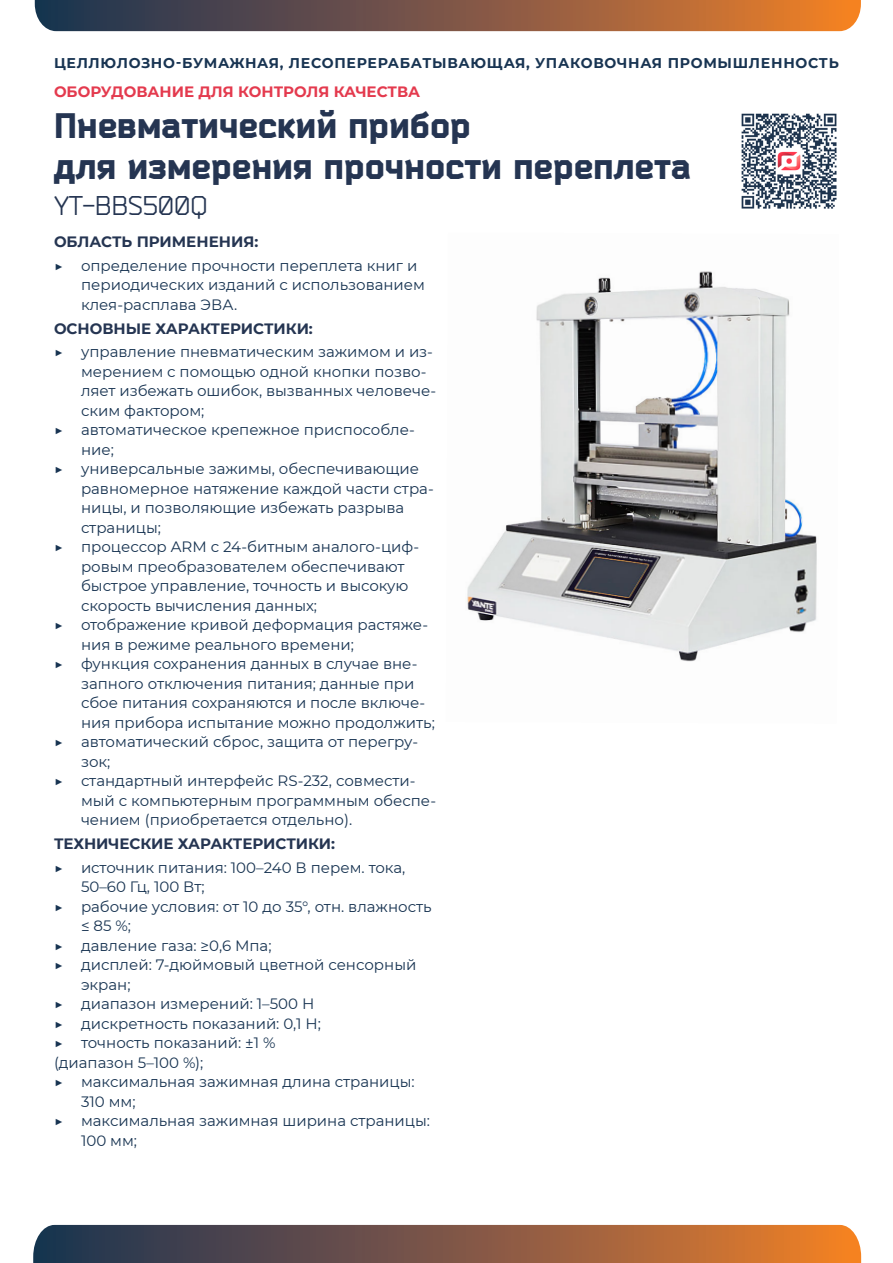
<style>
.page{position:relative;width:893px;height:1263px;background:#fff}
.page>*{position:absolute;margin:0;border:0;box-sizing:border-box;transform-origin:0 0}
.Paragraph_Style_4{font:900 34.5px "Bender";color:#253552}
.Paragraph_Style_5{font:27px "Bender";color:#253552}
.Paragraph_Style_6{font:15px/19.5px "Montserrat";color:#183452}
.Paragraph_Style_6-2{font:700 15px "Montserrat";color:#253552}
.t1{font:700 15px "Montserrat";color:#e43a4e}
.t2{font:700 14.1px "Montserrat";letter-spacing:.05em;color:#183452}
</style>
<div class="page">
<svg style="left:33px;top:1225px;width:828px;height:38px;background:#825944"></svg>
<svg style="left:35px;top:0;width:826px;height:31px;background:#825944"></svg>
<img style="left:741px;top:113px;width:96px;height:96px">
<img style="left:467px;top:271px;width:350px;height:391px">
<p class="t2" style="left:54px;top:52px;width:786px">ЦЕЛЛЮЛОЗНО-БУМАЖНАЯ, ЛЕСОПЕРЕРАБАТЫВАЮЩАЯ, УПАКОВОЧНАЯ ПРОМЫШЛЕННОСТЬ</p>
<p class="t1" style="left:54px;top:81px;width:368px">ОБОРУДОВАНИЕ ДЛЯ КОНТРОЛЯ КАЧЕСТВА</p>
<p class="Paragraph_Style_4" style="left:54px;top:104px;width:418px">Пневматический прибор</p>
<p class="Paragraph_Style_4" style="left:54px;top:146px;width:639px">для измерения прочности переплета</p>
<p class="Paragraph_Style_5" style="left:54px;top:190px;width:155px">YT-BBS500Q</p>
<p class="Paragraph_Style_6-2" style="left:54px;top:231px;width:206px">ОБЛАСТЬ ПРИМЕНЕНИЯ:</p>
<p class="Paragraph_Style_6" style="left:81px;top:255px;width:346px;text-indent:-27px">▶ определение прочности переплета книг и периодических изданий с использованием клея-расплава ЭВА.</p>
<p class="Paragraph_Style_6-2" style="left:54px;top:317px;width:260px">ОСНОВНЫЕ ХАРАКТЕРИСТИКИ:</p>
<p class="Paragraph_Style_6" style="left:81px;top:342px;width:357px;text-indent:-27px">▶ управление пневматическим зажимом и из&shy;мерением с помощью одной кнопки позво&shy;ляет избежать ошибок, вызванных человече&shy;ским фактором;</p>
<p class="Paragraph_Style_6" style="left:81px;top:420px;width:335px;text-indent:-27px">▶ автоматическое крепежное приспособле&shy;ние;</p>
<p class="Paragraph_Style_6" style="left:81px;top:459px;width:354px;text-indent:-27px">▶ универсальные зажимы, обеспечивающие равномерное натяжение каждой части стра&shy;ницы, и позволяющие избежать разрыва страницы;</p>
<p class="Paragraph_Style_6" style="left:81px;top:537px;width:340px;text-indent:-27px">▶ процессор ARM с 24-битным аналого-циф&shy;ровым преобразователем обеспечивают быстрое управление, точность и высокую скорость вычисления данных;</p>
<p class="Paragraph_Style_6" style="left:81px;top:615px;width:349px;text-indent:-27px">▶ отображение кривой деформация растяже&shy;ния в режиме реального времени;</p>
<p class="Paragraph_Style_6" style="left:81px;top:654px;width:355px;text-indent:-27px">▶ функция сохранения данных в случае вне&shy;запного отключения питания; данные при сбое питания сохраняются и после включе&shy;ния прибора испытание можно продолжить;</p>
<p class="Paragraph_Style_6" style="left:81px;top:732px;width:339px;text-indent:-27px">▶ автоматический сброс, защита от перегру&shy;зок;</p>
<p class="Paragraph_Style_6" style="left:81px;top:771px;width:357px;text-indent:-27px">▶ стандартный интерфейс RS-232, совмести&shy;мый с компьютерным программным обеспе&shy;чением (приобретается отдельно).</p>
<p class="Paragraph_Style_6-2" style="left:54px;top:833px;width:283px">ТЕХНИЧЕСКИЕ ХАРАКТЕРИСТИКИ:</p>
<p class="Paragraph_Style_6" style="left:81px;top:857px;width:326px;text-indent:-27px">▶ источник питания: 100–240 В перем. тока,<br>50–60 Гц, 100 Вт;</p>
<p class="Paragraph_Style_6" style="left:81px;top:896px;width:352px;text-indent:-27px">▶ рабочие условия: от 10 до 35°, отн. влажность ≤ 85 %;</p>
<p class="Paragraph_Style_6" style="left:54px;top:935px;width:219px">▶ давление газа: ≥0,6 Мпа;</p>
<p class="Paragraph_Style_6" style="left:81px;top:955px;width:337px;text-indent:-27px">▶ дисплей: 7-дюймовый цветной сенсорный экран;</p>
<p class="Paragraph_Style_6" style="left:54px;top:994px;width:262px">▶ диапазон измерений: 1–500 Н</p>
<p class="Paragraph_Style_6" style="left:54px;top:1013px;width:269px">▶ дискретность показаний: 0,1 Н;</p>
<p class="Paragraph_Style_6" style="left:54px;top:1033px;width:223px">▶ точность показаний: ±1 %</p>
<p class="Paragraph_Style_6" style="left:54px;top:1052px;width:151px">(диапазон 5–100 %);</p>
<p class="Paragraph_Style_6" style="left:81px;top:1072px;width:335px;text-indent:-27px">▶ максимальная зажимная длина страницы:<br>310 мм;</p>
<p class="Paragraph_Style_6" style="left:81px;top:1111px;width:351px;text-indent:-27px">▶ максимальная зажимная ширина страницы:<br>100 мм;</p>
</div>
